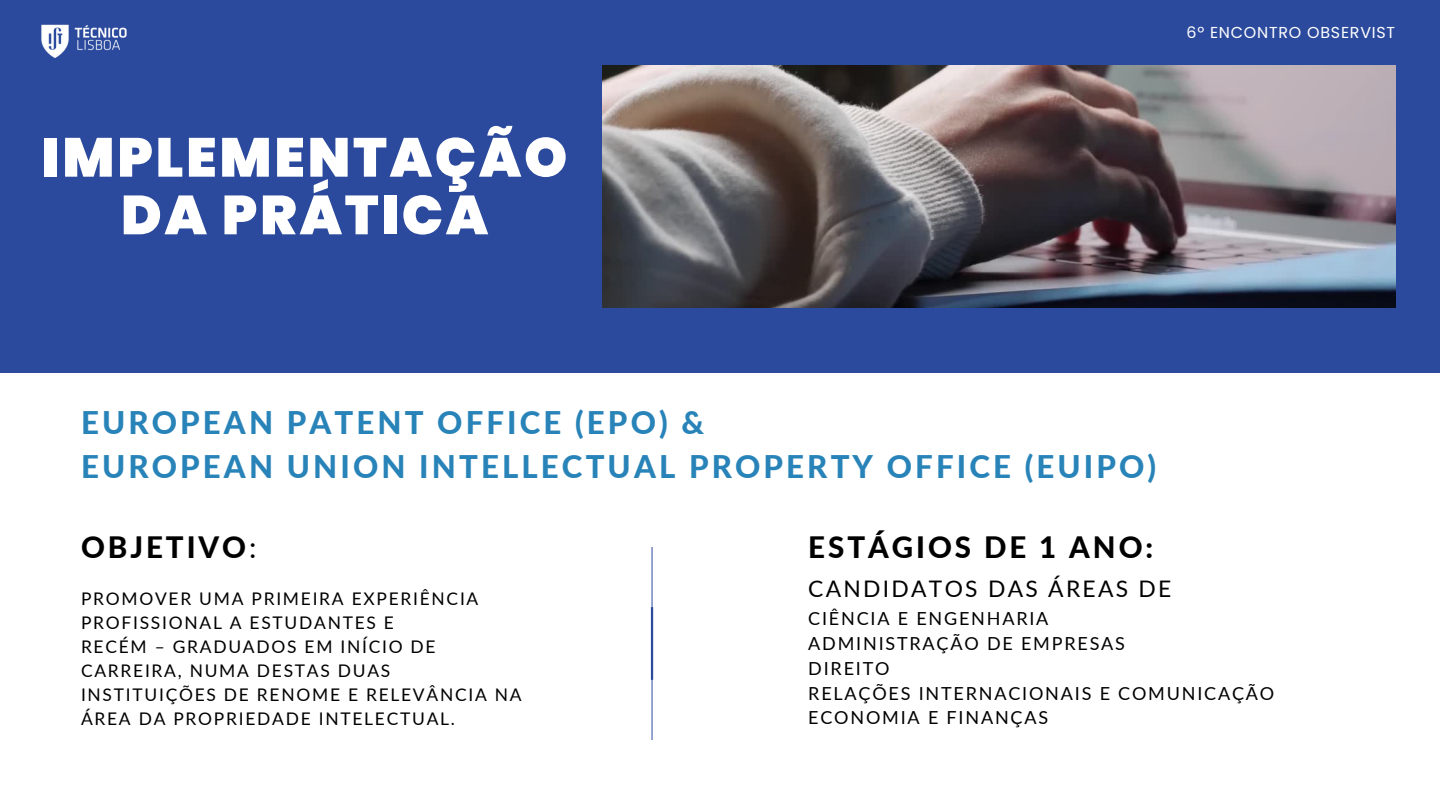
<style>
.page{position:relative;width:1440px;height:810px;background:#fff}
.page>*{position:absolute;margin:0;border:0;box-sizing:border-box;transform-origin:0 0}
.t1{font:900 54.9px/57.6px "Poppins";letter-spacing:.05em;color:#fff;text-align:center}
.t2{font:800 31.2px "Lato";letter-spacing:.1em;color:#2883b8}
.t3{font:800 29.5px "Lato";letter-spacing:.1em;color:#000}
.t4{font:22.8px "Lato";letter-spacing:.1em;color:#000}
.t5{font:18px "Lato";letter-spacing:.1em;color:#000}
.t6{font:17.4px/24px "Lato";letter-spacing:.1em;color:#000}
.t7{font:15.9px "Poppins";letter-spacing:.05em;color:#fff}
.s1{font-weight:400}
</style>
<div class="page">
<div style="left:0;top:0;width:1440px;height:373px;background:#2b4a9d"></div>
<img style="left:603px;top:65px;width:792px;height:242px">
<hr style="left:652px;top:547px;width:1px;height:193px;background:#2b4a9d">
<hr style="left:651px;top:607px;width:2px;height:73px;background:#2b4a9d">
<img style="left:41px;top:24px;width:86px;height:34px">
<p class="t1" style="left:42px;top:129px;width:527px">IMPLEMENTAÇÃO<br>DA PRÁTICA</p>
<p class="t7" style="left:1186px;top:21px;width:210px">6º ENCONTRO OBSERVIST</p>
<p class="t2" style="left:81px;top:403px;width:625px">EUROPEAN PATENT OFFICE (EPO) &amp;</p>
<p class="t2" style="left:81px;top:447px;width:1077px">EUROPEAN UNION INTELLECTUAL PROPERTY OFFICE (EUIPO)</p>
<p class="t3" style="left:81px;top:529px;width:177px">OBJETIVO<span class="s1">:</span></p>
<p class="t3" style="left:808px;top:529px;width:346px">ESTÁGIOS DE 1 ANO:</p>
<p class="t6" style="left:81px;top:586px;width:399px">PROMOVER UMA PRIMEIRA EXPERIÊNCIA<br>PROFISSIONAL A ESTUDANTES E</p>
<p class="t6" style="left:81px;top:634px;width:442px">RECÉM – GRADUADOS EM INÍCIO DE<br>CARREIRA, NUMA DESTAS DUAS<br>INSTITUIÇÕES DE RENOME E RELEVÂNCIA NA<br>ÁREA DA PROPRIEDADE INTELECTUAL.</p>
<p class="t4" style="left:808px;top:574px;width:365px">CANDIDATOS DAS ÁREAS DE</p>
<p class="t5" style="left:808px;top:608px;width:242px">CIÊNCIA E ENGENHARIA</p>
<p class="t5" style="left:808px;top:632px;width:318px">ADMINISTRAÇÃO DE EMPRESAS</p>
<p class="t5" style="left:808px;top:657px;width:83px">DIREITO</p>
<p class="t5" style="left:808px;top:682px;width:467px">RELAÇÕES INTERNACIONAIS E COMUNICAÇÃO</p>
<p class="t5" style="left:808px;top:707px;width:241px">ECONOMIA E FINANÇAS</p>
</div>
